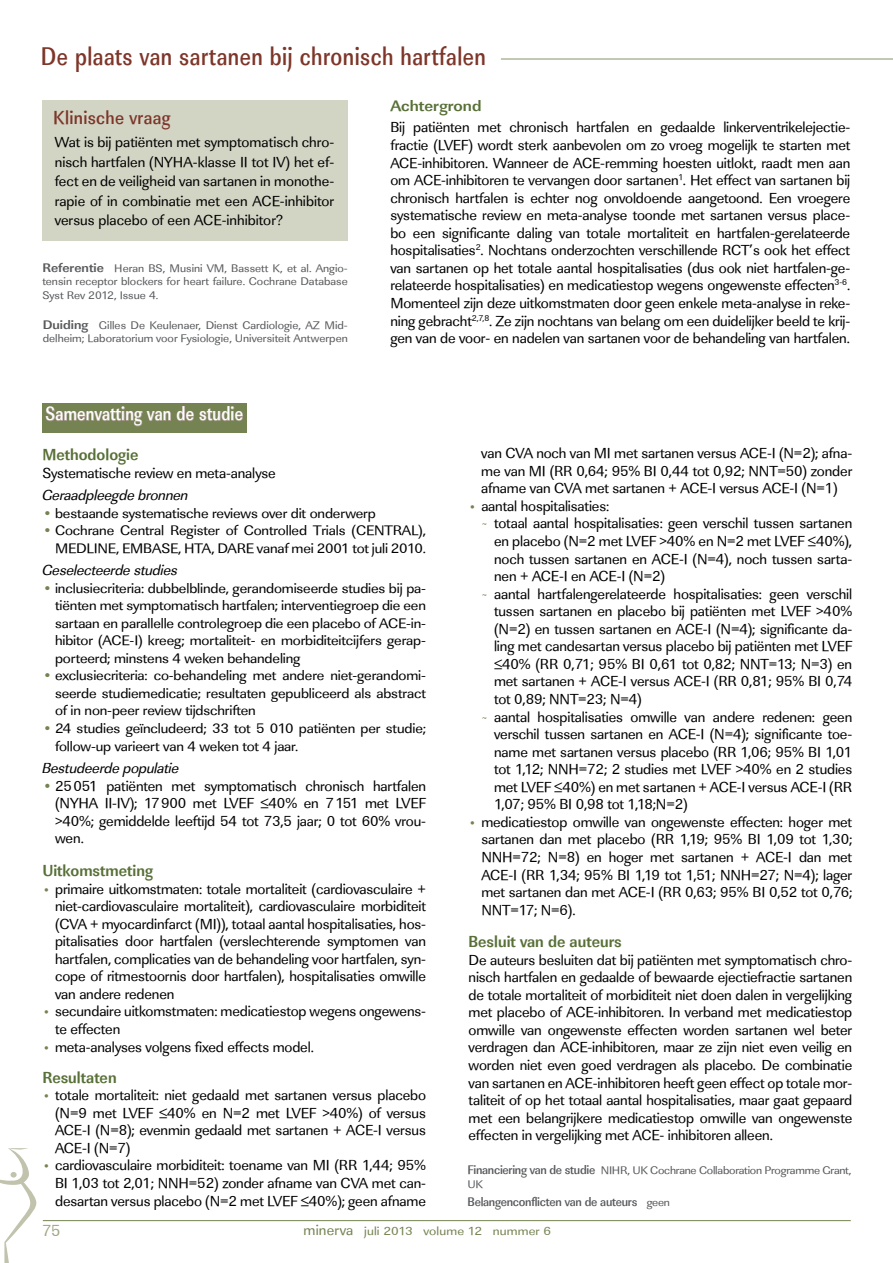
<style>
.page{position:relative;width:893px;height:1263px;background:#fff}
.page>*{position:absolute;margin:0;border:0;box-sizing:border-box;transform-origin:0 0}
.t1{font:500 26.4px "Linear Std Nr";letter-spacing:.02em;color:#7d3629;scale:.91 1}
.t2{font:500 19.8px "Linear Std Nr";letter-spacing:.015em;color:#fff;scale:.91 1}
.t3{font:500 19.5px "Linear Std Nr";letter-spacing:.015em;color:#7d3629}
.t4{font:700 16.5px "Linear Std Cd";color:#587037}
.t5{font:16.5px "Linear Std";color:#9fa784}
.t6{font:700 15.6px "Linear Std";color:#587037;scale:1.05 1}
.t7{font:15px/17.5px "Linear Std";letter-spacing:-.01em;color:#000;text-align:justify}
.t8{font:italic 15px "Linear Std";letter-spacing:-.01em;color:#000}
.t9{font:14.25px/17.5px "Linear Std";letter-spacing:-.01em;color:#000;text-align:justify;scale:1.05 1}
.t10{font:500 12.9px "Linear Std Nr";letter-spacing:-.02em;color:#58595b;scale:1.05 1}
.t11{font:12.15px "Linear Std";letter-spacing:.01em;color:#748351;scale:1.11 1}
.t12{font:11.4px/13.5px "Linear Std";color:#58595b;text-align:justify;scale:1.05 1}
.t13{font:11.4px/13.5px "Linear Std";letter-spacing:-.02em;color:#58595b;scale:1.05 1}
.s1{font-weight:700;font-size:12.9px}
.s2{color:#748351}
.s3{font-size:12px;color:#748351}
.s4{font-family:"Linear Std Nr";font-weight:500;font-size:12.9px}
.s5{font-family:"Linear Std";font-weight:400;font-size:11.4px}
.s6{font-size:15px}
</style>
<div class="page">
<hr style="left:43px;top:1220px;width:808px;height:1px;background:#748351">
<div style="left:42px;top:100px;width:306px;height:140px;background:#d2d4c4"></div>
<div style="left:42px;top:403px;width:204px;height:30px;background:#748351"></div>
<svg style="left:45px;top:406px;width:198px;height:21px"></svg>
<hr style="left:501px;top:59px;width:392px;height:1px;background:#667942">
<svg style="left:0;top:1148px;width:37px;height:115px"></svg>
<h1 class="t1" style="left:41px;top:41px;width:491px">De plaats van sartanen bij chronisch hartfalen</h1>
<p class="t6" style="left:390px;top:96px;width:88px">Achtergrond</p>
<p class="t7" style="left:390px;top:119px;width:461px">Bij patiënten met chronisch hartfalen en gedaalde linkerventrikelejectie&shy;fractie (LVEF) wordt sterk aanbevolen om zo vroeg mogelijk te starten met ACE-inhibitoren. Wanneer de ACE-remming hoesten uitlokt, raadt men aan om ACE-inhibitoren te vervangen door sartanen<sup>1</sup>. Het effect van sartanen bij chronisch hartfalen is echter nog onvoldoende aangetoond. Een vroegere systematische review en meta-analyse toonde met sartanen versus place&shy;bo een significante daling van totale mortaliteit en hartfalen-gerelateerde hospitalisaties<sup>2</sup>. Nochtans onderzochten verschillende RCT’s ook het effect van sartanen op het totale aantal hospitalisaties (dus ook niet hartfalen-ge&shy;relateerde hospitalisaties) en medicatiestop wegens ongewenste effecten<sup>3-6</sup>.<br>Momenteel zijn deze uitkomstmaten door geen enkele meta-analyse in reke&shy;ning gebracht<sup>2,7,8</sup>. Ze zijn nochtans van belang om een duidelijker beeld te krij&shy;gen van de voor- en nadelen van sartanen voor de behandeling van hartfalen.</p>
<h3 class="t3" style="left:53px;top:106px;width:119px">Klinische vraag</h3>
<p class="t7" style="left:55px;top:132px;width:281px;line-height:19.5px">Wat is bij patiënten met symptomatisch chro&shy;nisch hartfalen (NYHA-klasse II tot IV) het ef&shy;fect en de veiligheid van sartanen in monothe&shy;rapie of in combinatie met een ACE-inhibitor versus placebo of een ACE-inhibitor?</p>
<p class="t12" style="left:42px;top:262px;width:292px"><span class="s1">Referentie</span> Heran BS, Musini VM, Bassett K, et al. Angio&shy;tensin receptor blockers for heart failure. Cochrane Database Syst Rev 2012, Issue 4.</p>
<p class="t12" style="left:43px;top:318px;width:292px"><span class="s1">Duiding</span> Gilles De Keulenaer, Dienst Cardiologie, AZ Mid&shy;delheim; Laboratorium voor Fysiologie, Universiteit Antwerpen</p>
<h2 class="t2" style="left:46px;top:402px;width:219px">Samenvatting van de studie</h2>
<p class="t4" style="left:42px;top:444px;width:98px">Methodologie</p>
<p class="t7" style="left:42px;top:464px;width:235px">Systematische review en meta-analyse</p>
<p class="t8" style="left:42px;top:486px;width:148px">Geraadpleegde bronnen</p>
<p class="t9" style="left:42px;top:504px;width:319px"><span class="s2">•</span> bestaande systematische reviews over dit onderwerp</p>
<p class="t9" style="left:42px;top:522px;width:367px;text-align:right"><span class="s2">•</span> Cochrane Central Register of Controlled Trials (CENTRAL),<br>MEDLINE, EMBASE, HTA, DARE vanaf mei 2001 tot juli 2010.</p>
<p class="t8" style="left:42px;top:561px;width:137px">Geselecteerde studies</p>
<p class="t9" style="left:55px;top:579px;width:355px;text-indent:-13px"><span class="s2">•</span> inclusiecriteria: dubbelblinde, gerandomiseerde studies bij pa&shy;tiënten met symptomatisch hartfalen; interventiegroep die een sartaan en parallelle controlegroep die een placebo of ACE-in&shy;hibitor (ACE-I) kreeg; mortaliteit- en morbiditeitcijfers gerap&shy;porteerd; minstens 4 weken behandeling</p>
<p class="t9" style="left:55px;top:667px;width:355px;text-indent:-13px"><span class="s2">•</span> exclusiecriteria: co-behandeling met andere niet-gerandomi&shy;seerde studiemedicatie; resultaten gepubliceerd als abstract of in non-peer review tijdschriften</p>
<p class="t9" style="left:55px;top:719px;width:355px;line-height:18px;text-indent:-13px"><span class="s2">•</span> 24 studies geïncludeerd; 33 tot 5 010 patiënten per studie; follow-up varieert van 4 weken tot 4 jaar.</p>
<p class="t8" style="left:42px;top:759px;width:139px">Bestudeerde populatie</p>
<p class="t7" style="left:55px;top:777px;width:372px;text-indent:-13px"><span class="s2">•</span> 25051 patiënten met symptomatisch chronisch hartfalen (NYHA II-IV); 17 900 met LVEF ≤40% en 7 151 met LVEF &gt;40%; gemiddelde leeftijd 54 tot 73,5 jaar; 0 tot 60% vrou&shy;wen.</p>
<p class="t4" style="left:42px;top:860px;width:112px">Uitkomstmeting</p>
<p class="t7" style="left:55px;top:880px;width:372px;text-indent:-13px"><span class="s3">•</span> primaire uitkomstmaten: totale mortaliteit (cardiovasculaire + niet-cardiovasculaire mortaliteit), cardiovasculaire morbiditeit (CVA + myocardinfarct (MI)), totaal aantal hospitalisaties, hos&shy;pitalisaties door hartfalen (verslechterende symptomen van hartfalen, complicaties van de behandeling voor hartfalen, syn&shy;cope of ritmestoornis door hartfalen), hospitalisaties omwille van andere redenen</p>
<p class="t7" style="left:55px;top:1003px;width:372px;text-indent:-13px"><span class="s3">•</span> secundaire uitkomstmaten: medicatiestop wegens ongewens&shy;te effecten</p>
<p class="t7" style="left:42px;top:1038px;width:273px"><span class="s3">•</span> meta-analyses volgens fixed effects model.</p>
<p class="t4" style="left:42px;top:1067px;width:76px">Resultaten</p>
<p class="t7" style="left:55px;top:1086px;width:372px;text-indent:-13px"><span class="s3">•</span> totale mortaliteit: niet gedaald met sartanen versus placebo (N=9 met LVEF ≤40% en N=2 met LVEF &gt;40%) of versus ACE-I (N=8); evenmin gedaald met sartanen + ACE-I versus ACE-I (N=7)</p>
<p class="t7" style="left:55px;top:1157px;width:372px;text-indent:-13px"><span class="s3">•</span> cardiovasculaire morbiditeit: toename van MI (RR 1,44; 95% BI 1,03 tot 2,01; NNH=52) zonder afname van CVA met can&shy;desartan versus placebo (N=2 met LVEF ≤40%); geen afname</p>
<p class="t7" style="left:481px;top:445px;width:372px">van CVA noch van MI met sartanen versus ACE-I (N=2); afna&shy;me van MI (RR 0,64; 95% BI 0,44 tot 0,92; NNT=50) zonder afname van CVA met sartanen + ACE-I versus ACE-I (N=1)</p>
<p class="t7" style="left:469px;top:497px;width:142px"><span class="s3">•</span> aantal hospitalisaties:</p>
<p class="t7" style="left:481px;top:515px;width:372px"><span class="s3">~</span> totaal aantal hospitalisaties: geen verschil tussen sartanen</p>
<p class="t7" style="left:494px;top:532px;width:360px">en placebo (N=2 met LVEF &gt;40% en N=2 met LVEF ≤40%),</p>
<p class="t7" style="left:494px;top:550px;width:360px">noch tussen sartanen en ACE-I (N=4), noch tussen sarta-</p>
<p class="t7" style="left:494px;top:567px;width:172px">nen + ACE-I en ACE-I (N=2)</p>
<p class="t7" style="left:481px;top:585px;width:372px"><span class="s3">~</span> aantal hartfalengerelateerde hospitalisaties: geen verschil</p>
<p class="t7" style="left:494px;top:603px;width:360px">tussen sartanen en placebo bij patiënten met LVEF &gt;40%</p>
<p class="t7" style="left:494px;top:620px;width:360px">(N=2) en tussen sartanen en ACE-I (N=4); significante da-</p>
<p class="t7" style="left:494px;top:638px;width:360px">ling met candesartan versus placebo bij patiënten met LVEF</p>
<p class="t7" style="left:494px;top:655px;width:360px">≤40% (RR 0,71; 95% BI 0,61 tot 0,82; NNT=13; N=3) en</p>
<p class="t7" style="left:494px;top:673px;width:360px">met sartanen + ACE-I versus ACE-I (RR 0,81; 95% BI 0,74</p>
<p class="t7" style="left:494px;top:690px;width:149px">tot 0,89; NNT=23; N=4)</p>
<p class="t7" style="left:481px;top:708px;width:372px"><span class="s3">~</span> aantal hospitalisaties omwille van andere redenen: geen</p>
<p class="t7" style="left:494px;top:725px;width:360px">verschil tussen sartanen en ACE-I (N=4); significante toe-</p>
<p class="t7" style="left:494px;top:743px;width:360px">name met sartanen versus placebo (RR 1,06; 95% BI 1,01</p>
<p class="t7" style="left:494px;top:760px;width:360px">tot 1,12; NNH=72; 2 studies met LVEF &gt;40% en 2 studies</p>
<p class="t7" style="left:494px;top:778px;width:360px">met LVEF ≤40%) en met sartanen + ACE-I versus ACE-I (RR</p>
<p class="t7" style="left:494px;top:796px;width:195px">1,07; 95% BI 0,98 tot 1,18;N=2)</p>
<p class="t7" style="left:481px;top:813px;width:372px;text-indent:-13px"><span class="s3">•</span> medicatiestop omwille van ongewenste effecten: hoger met sartanen dan met placebo (RR 1,19; 95% BI 1,09 tot 1,30; NNH=72; N=8) en hoger met sartanen + ACE-I dan met ACE-I (RR 1,34; 95% BI 1,19 tot 1,51; NNH=27; N=4); lager met sartanen dan met ACE-I (RR 0,63; 95% BI 0,52 tot 0,76; NNT=17; N=6).</p>
<p class="t4" style="left:469px;top:932px;width:155px">Besluit van de auteurs</p>
<p class="t7" style="left:469px;top:951px;width:385px">De auteurs besluiten dat bij patiënten met symptomatisch chro&shy;nisch hartfalen en gedaalde of bewaarde ejectiefractie sartanen de totale mortaliteit of morbiditeit niet doen dalen in vergelijking met placebo of ACE-inhibitoren. In verband met medicatiestop omwille van ongewenste effecten worden sartanen wel beter verdragen dan ACE-inhibitoren, maar ze zijn niet even veilig en worden niet even goed verdragen als placebo. De combinatie van sartanen en ACE-inhibitoren heeft geen effect op totale mor&shy;taliteit of op het totaal aantal hospitalisaties, maar gaat gepaard met een belangrijkere medicatiestop omwille van ongewenste effecten in vergelijking met ACE- inhibitoren alleen.</p>
<p class="t13" style="left:467px;top:1164px;width:367px"><span class="s4">Financiering van de studie</span> NIHR, UK Cochrane Collaboration Programme Grant,<br>UK</p>
<p class="t10" style="left:467px;top:1194px;width:194px">Belangenconflicten van de auteurs <span class="s5">geen</span></p>
<p class="t5" style="left:42px;top:1221px;width:20px">75</p>
<p class="t11" style="left:304px;top:1223px;width:224px"><span class="s6">minerva</span> juli 2013 volume 12 nummer 6</p>
</div>
